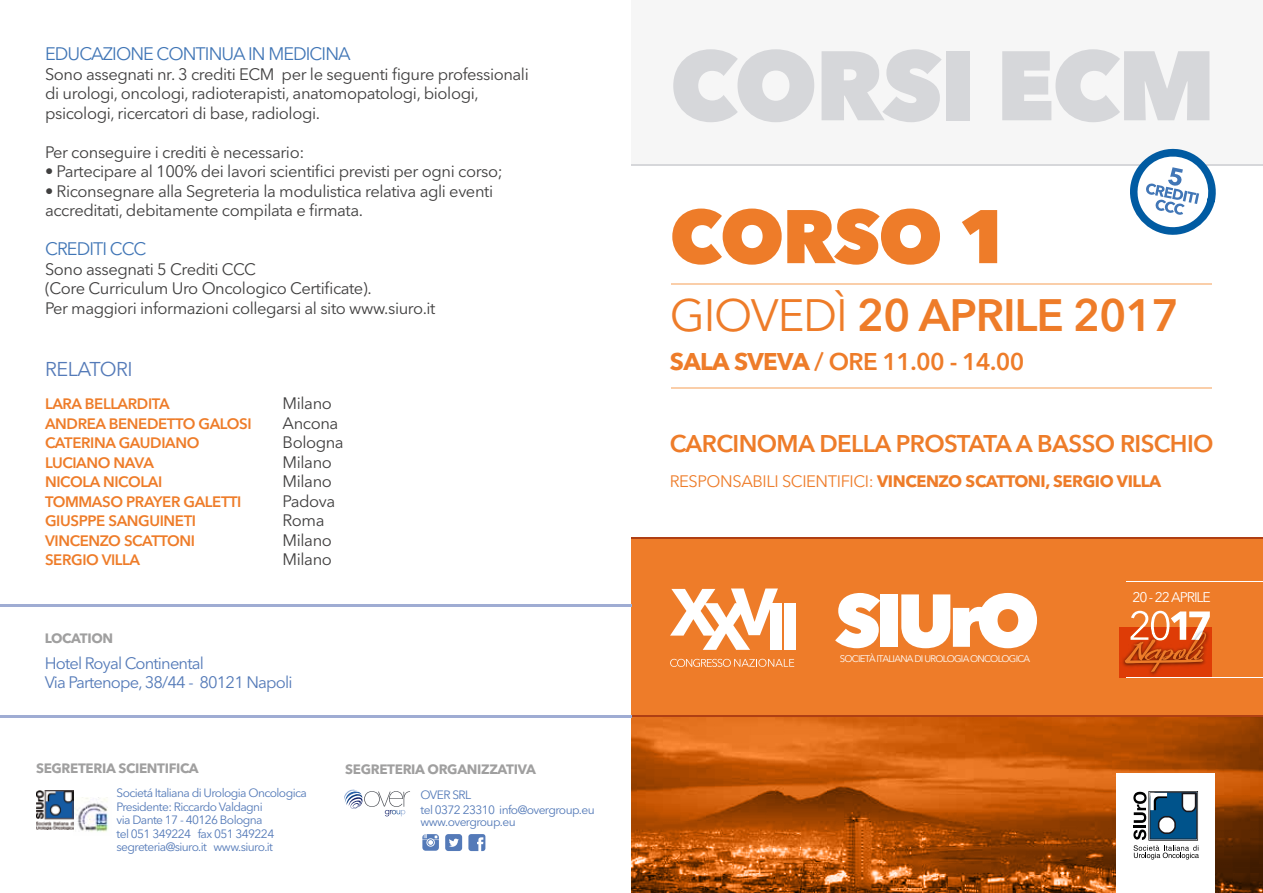
<style>
.page{position:relative;width:1263px;height:893px;background:#fff}
.page>*{position:absolute;margin:0;border:0;box-sizing:border-box;transform-origin:0 0}
.t1{font:800 97.5px "Avenir Next LT Pro";letter-spacing:-.025em;color:#d6d7da}
.t2{font:800 75px "Avenir Next LT Pro";letter-spacing:-.025em;color:#ee7c29}
.t3{font:600 45px "Avenir Next LT Pro";letter-spacing:-.025em;color:#ee7c29}
.t4{font:600 24px "Avenir Next LT Pro";letter-spacing:-.025em;color:#ee7c29}
.t5{font:19.8px "Avenir Next LT Pro";letter-spacing:-.025em;color:#547ab8}
.t6{font:18px "Avenir Next LT Pro";letter-spacing:-.05em;color:#4176b6}
.t7{font:16.5px/19.5px "Avenir Next LT Pro";letter-spacing:-.025em;color:#403f3f}
.t8{font:700 16.5px "Avenir Next LT Pro";letter-spacing:-.025em;color:#ee7c29}
.t9{font:16.5px/19.5px "Avenir Next LT Pro";letter-spacing:-.05em;color:#547ab8}
.t10{font:600 15px/19.5px "Avenir Next LT Pro";letter-spacing:-.025em;color:#ee7c29}
.t11{font:13.95px "Avenir Next LT Pro";letter-spacing:-.075em;color:#fff}
.t12{font:700 13.5px "Avenir Next LT Pro";letter-spacing:-.025em;color:rgb(64 63 63/.5)}
.t13{font:12px/13.5px "Avenir Next LT Pro";letter-spacing:-.05em;color:#547ab8}
.t14{font:9.6px "Avenir Next LT Pro";letter-spacing:-.075em;color:#fff}
.s1{font-weight:400}
.s2{font-weight:700}
</style>
<div class="page">
<hr style="left:671px;top:283px;width:540px;height:2px;background:#facea9">
<hr style="left:671px;top:387px;width:540px;height:2px;background:#facea9">
<svg style="left:631px;top:539px;width:632px;height:354px;background:#d06619"></svg>
<div style="left:631px;top:0;width:632px;height:165px;background:#f6f6f6"></div>
<svg style="left:670px;top:659px;width:124px;height:8px"></svg>
<svg style="left:670px;top:588px;width:108px;height:62px"></svg>
<div style="left:771px;top:603px;width:11px;height:46px;background:#fff"></div>
<div style="left:785px;top:603px;width:11px;height:46px;background:#fff"></div>
<svg style="left:835px;top:593px;width:45px;height:55px"></svg>
<div style="left:880px;top:594px;width:18px;height:53px;background:#fff"></div>
<svg style="left:901px;top:593px;width:136px;height:55px"></svg>
<img style="left:1119px;top:627px;width:92px;height:50px">
<svg style="left:1125px;top:611px;width:85px;height:61px;background:#dc6d39"></svg>
<hr style="left:1126px;top:581px;width:137px;height:1px;background:#fff">
<hr style="left:1126px;top:677px;width:137px;height:1px;background:#fff">
<hr style="left:631px;top:716px;width:632px;height:1px;background:#af3f13">
<hr style="left:631px;top:538px;width:632px;height:1px;background:#af3f13">
<hr style="left:631px;top:164px;width:632px;height:1px;background:#d6d7da">
<svg style="left:1128px;top:148px;width:92px;height:87px"></svg>
<div style="left:1116px;top:773px;width:99px;height:120px;background:#fff"></div>
<svg style="left:1133px;top:791px;width:66px;height:68px"></svg>
<hr style="left:0;top:716px;width:631px;height:2px;background:#9facd3">
<hr style="left:0;top:605px;width:631px;height:2px;background:#9facd3">
<img style="left:73px;top:797px;width:35px;height:35px">
<img style="left:36px;top:791px;width:37px;height:38px">
<svg style="left:344px;top:789px;width:66px;height:27px"></svg>
<svg style="left:445px;top:834px;width:17px;height:17px"></svg>
<svg style="left:468px;top:834px;width:17px;height:17px"></svg>
<svg style="left:422px;top:834px;width:17px;height:17px"></svg>
<p class="t6" style="left:45px;top:43px;width:307px">EDUCAZIONE CONTINUA IN MEDICINA</p>
<p class="t7" style="left:45px;top:64px;width:485px">Sono assegnati nr. 3 crediti ECM per le seguenti figure professionali di urologi, oncologi, radioterapisti, anatomopatologi, biologi, psicologi, ricercatori di base, radiologi.</p>
<p class="t7" style="left:45px;top:142px;width:261px">Per conseguire i crediti è necessario:</p>
<p class="t7" style="left:45px;top:162px;width:459px">• Partecipare al 100% dei lavori scientifici previsti per ogni corso;</p>
<p class="t7" style="left:45px;top:181px;width:450px">• Riconsegnare alla Segreteria la modulistica relativa agli eventi accreditati, debitamente compilata e firmata.</p>
<p class="t6" style="left:45px;top:238px;width:103px">CREDITI CCC</p>
<p class="t7" style="left:45px;top:259px;width:392px">Sono assegnati 5 Crediti CCC<br>(Core Curriculum Uro Oncologico Certificate).<br>Per maggiori informazioni collegarsi al sito www.siuro.it</p>
<p class="t5" style="left:45px;top:357px;width:89px">RELATORI</p>
<p class="t10" style="left:45px;top:394px;width:208px">LARA BELLARDITA<br>ANDREA BENEDETTO GALOSI<br>CATERINA GAUDIANO<br>LUCIANO NAVA<br>NICOLA NICOLAI<br>TOMMASO PRAYER GALETTI<br>GIUSPPE SANGUINETI<br>VINCENZO SCATTONI<br>SERGIO VILLA</p>
<p class="t7" style="left:283px;top:394px;width:63px">Milano<br>Ancona<br>Bologna<br>Milano<br>Milano<br>Padova<br>Roma<br>Milano<br>Milano</p>
<p class="t12" style="left:45px;top:630px;width:70px">LOCATION</p>
<p class="t9" style="left:45px;top:653px;width:249px">Hotel Royal Continental<br>Via Partenope, 38/44 - 80121 Napoli</p>
<p class="t12" style="left:36px;top:760px;width:164px">SEGRETERIA SCIENTIFICA</p>
<p class="t12" style="left:345px;top:760px;width:192px">SEGRETERIA ORGANIZZATIVA</p>
<p class="t13" style="left:420px;top:787px;width:176px;line-height:15px">OVER SRL<br>tel 0372 23310 info@overgroup.eu</p>
<p class="t13" style="left:420px;top:815px;width:97px">www.overgroup.eu</p>
<p class="t13" style="left:117px;top:786px;width:192px">Societá Italiana di Urologia Oncologica Presidente: Riccardo Valdagni<br>via Dante 17 - 40126 Bologna<br>tel 051 349224 fax 051 349224 segreteria@siuro.it www.siuro.it</p>
<h1 class="t1" style="left:670px;top:26px;width:547px">CORSI ECM</h1>
<h2 class="t2" style="left:670px;top:190px;width:342px">CORSO 1</h2>
<h3 class="t3" style="left:670px;top:288px;width:511px"><span class="s1">GIOVEDÌ</span> 20 APRILE 2017</h3>
<h3 class="t4" style="left:670px;top:347px;width:356px"><span class="s2">SALA SVEVA</span> / ORE 11.00 - 14.00</h3>
<h3 class="t4" style="left:670px;top:429px;width:545px">CARCINOMA DELLA PROSTATA A BASSO RISCHIO</h3>
<p class="t8" style="left:670px;top:471px;width:493px"><span class="s1">RESPONSABILI SCIENTIFICI:</span> VINCENZO SCATTONI, SERGIO VILLA</p>
<p class="t14" style="left:840px;top:653px;width:192px">SOCIETÀ ITALIANA DI UROLOGIA ONCOLOGICA</p>
<p class="t11" style="left:1132px;top:589px;width:80px">20 - 22 APRILE</p>
</div>
